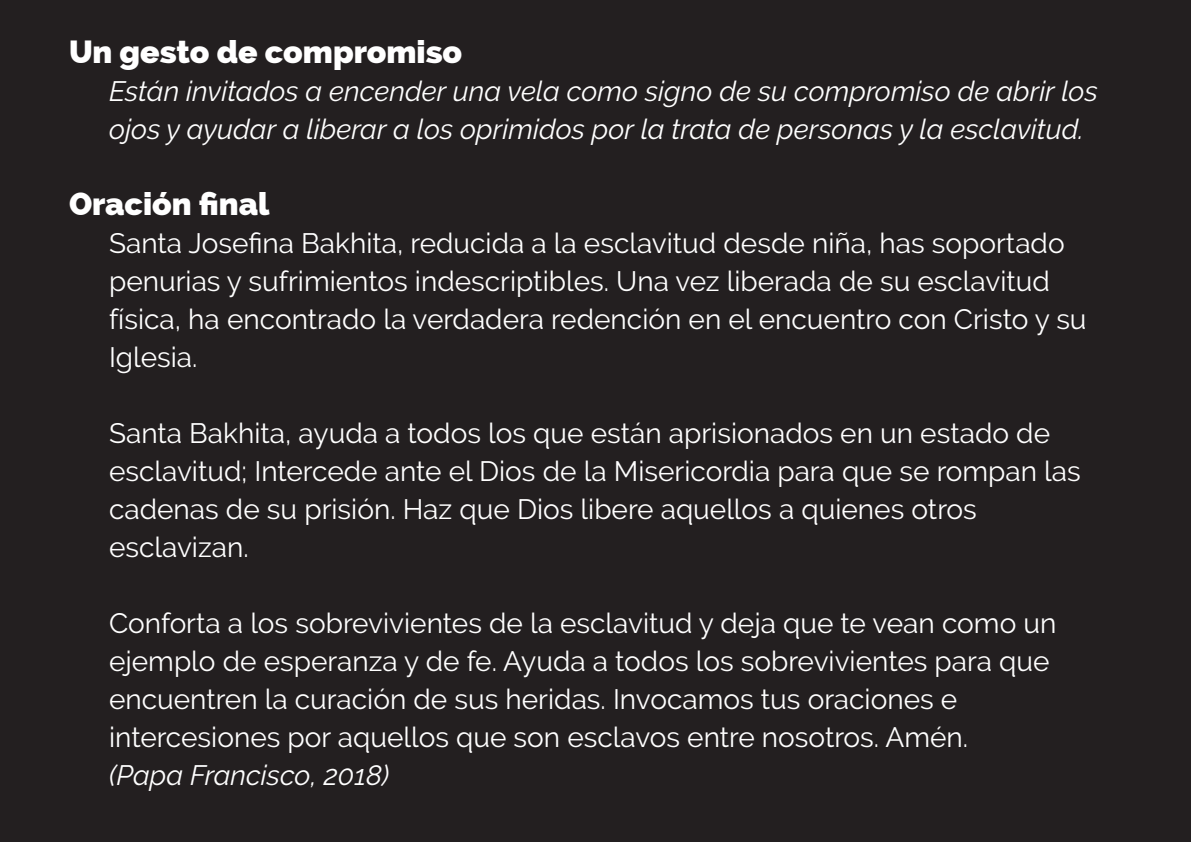
<style>
.page{position:relative;width:1191px;height:842px;background:#231f20}
.page>*{position:absolute;margin:0;border:0;box-sizing:border-box;transform-origin:0 0}
.t1{font:800 32px "Raleway";color:#fff}
.t2{font:28px/38px "Raleway";color:#fff}
.t3{font:italic 28px/38px "Raleway";color:#fff}
</style>
<div class="page">
<p class="t1" style="left:69px;top:33px;width:395px">Un gesto de compromiso</p>
<p class="t3" style="left:109px;top:72px;width:990px">Están invitados a encender una vela como signo de su compromiso de abrir los ojos y ayudar a liberar a los oprimidos por la trata de personas y la esclavitud.</p>
<p class="t1" style="left:69px;top:185px;width:202px">Oración final</p>
<p class="t2" style="left:109px;top:224px;width:979px">Santa Josefina Bakhita, reducida a la esclavitud desde niña, has soportado penurias y sufrimientos indescriptibles. Una vez liberada de su esclavitud física, ha encontrado la verdadera redención en el encuentro con Cristo y su Iglesia.</p>
<p class="t2" style="left:109px;top:414px;width:973px">Santa Bakhita, ayuda a todos los que están aprisionados en un estado de esclavitud; Intercede ante el Dios de la Misericordia para que se rompan las cadenas de su prisión. Haz que Dios libere aquellos a quienes otros esclavizan.</p>
<p class="t2" style="left:109px;top:604px;width:949px">Conforta a los sobrevivientes de la esclavitud y deja que te vean como un ejemplo de esperanza y de fe. Ayuda a todos los sobrevivientes para que encuentren la curación de sus heridas. Invocamos tus oraciones e intercesiones por aquellos que son esclavos entre nosotros. Amén.</p>
<p class="t3" style="left:109px;top:756px;width:282px">(Papa Francisco, 2018)</p>
</div>
